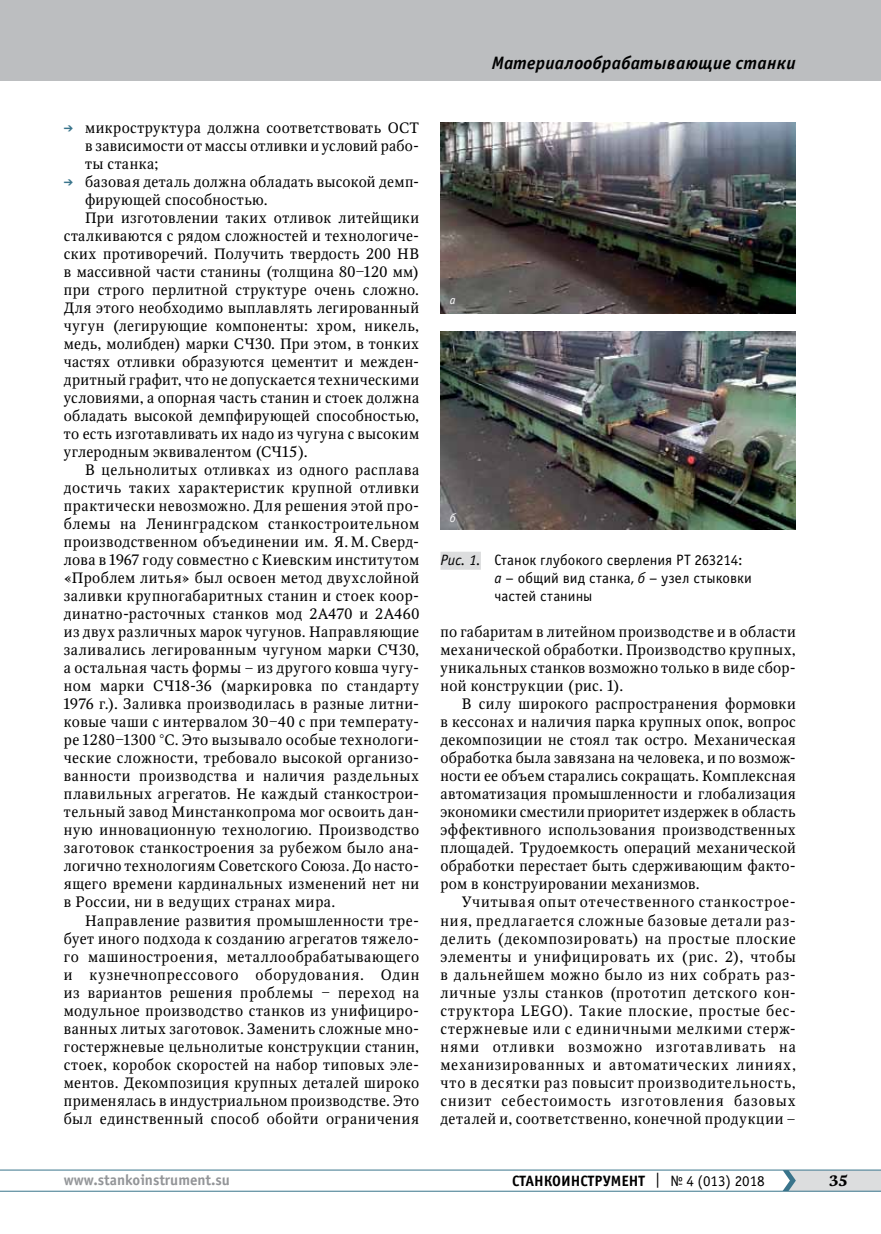
<style>
.page{position:relative;width:881px;height:1234px;background:#fff}
.page>*{position:absolute;margin:0;border:0;box-sizing:border-box;transform-origin:0 0}
.t1{font:italic 700 18px "Officina Sans C";letter-spacing:.015em;color:#000}
.t2{font:15px/18px "Octava";letter-spacing:.035em;color:#000;text-align:justify}
.t3{font:15px/18px "Officina Sans C";letter-spacing:.005em;color:#000}
.t4{font:15px "Octava";letter-spacing:.015em;color:#000}
.t5{font:700 15px "Officina Sans C";color:#000}
.t6{font:700 15px "Officina Sans C";color:#939598}
.t7{font:700 15px "Octava";color:#000}
.t8{font:italic 12px "Officina Sans C";color:#fff}
.s1{color:#39748b}
.s2{font-style:italic}
.s3{font-weight:400}
</style>
<div class="page">
<hr style="left:0;top:1190px;width:880px;height:1px;background:#39748b">
<hr style="left:0;top:1169px;width:880px;height:1px;background:#39748b">
<svg style="left:782px;top:1169px;width:98px;height:21px"></svg>
<div style="left:0;top:0;width:880px;height:81px;background:#bcbec0"></div>
<img style="left:440px;top:122px;width:355px;height:191px">
<img style="left:440px;top:331px;width:355px;height:198px">
<div style="left:440px;top:551px;width:40px;height:18px;background:#dcddde"></div>
<p class="t2" style="left:85px;top:119px;width:335px;text-indent:-21px"><span class="s1">➔</span> микроструктура должна соответствовать ОСТ в зависимости от массы отливки и условий рабо&shy;ты станка;</p>
<p class="t2" style="left:64px;top:173px;width:357px"><span class="s1">➔</span> базовая деталь должна обладать высокой демп-</p>
<p class="t2" style="left:85px;top:191px;width:184px">фирующей способностью.</p>
<p class="t2" style="left:85px;top:209px;width:335px">При изготовлении таких отливок литейщики</p>
<p class="t2" style="left:64px;top:227px;width:357px">сталкиваются с рядом сложностей и технологиче-</p>
<p class="t2" style="left:64px;top:245px;width:357px">ских противоречий. Получить твердость 200 НВ</p>
<p class="t2" style="left:64px;top:263px;width:357px">в массивной части станины (толщина 80‒120 мм)</p>
<p class="t2" style="left:64px;top:281px;width:356px">при строго перлитной структуре очень сложно.</p>
<p class="t2" style="left:64px;top:299px;width:357px">Для этого необходимо выплавлять легированный</p>
<p class="t2" style="left:64px;top:317px;width:356px">чугун (легирующие компоненты: хром, никель,</p>
<p class="t2" style="left:64px;top:335px;width:357px">медь, молибден) марки СЧ30. При этом, в тонких</p>
<p class="t2" style="left:64px;top:353px;width:357px">частях отливки образуются цементит и межден-</p>
<p class="t2" style="left:64px;top:371px;width:356px">дритный графит, что не допускается техническими</p>
<p class="t2" style="left:64px;top:389px;width:357px">условиями, а опорная часть станин и стоек должна</p>
<p class="t4" style="left:64px;top:406px;width:357px">обладать высокой демпфирующей способностью,</p>
<p class="t2" style="left:64px;top:425px;width:357px">то есть изготавливать их надо из чугуна с высоким</p>
<p class="t2" style="left:64px;top:443px;width:245px">углеродным эквивалентом (СЧ15).</p>
<p class="t2" style="left:85px;top:461px;width:335px">В цельнолитых отливках из одного расплава</p>
<p class="t2" style="left:64px;top:479px;width:357px">достичь таких характеристик крупной отливки</p>
<p class="t2" style="left:64px;top:497px;width:357px">практически невозможно. Для решения этой про-</p>
<p class="t2" style="left:64px;top:515px;width:356px">блемы на Ленинградском станкостроительном</p>
<p class="t2" style="left:64px;top:533px;width:357px">производственном объединении им. Я.М.Сверд-</p>
<p class="t2" style="left:64px;top:551px;width:357px">лова в 1967 году совместно с Киевским институтом</p>
<p class="t2" style="left:64px;top:569px;width:357px">«Проблем литья» был освоен метод двухслойной</p>
<p class="t2" style="left:64px;top:587px;width:357px">заливки крупногабаритных станин и стоек коор-</p>
<p class="t2" style="left:64px;top:605px;width:357px">динатно-расточных станков мод 2А470 и 2А460</p>
<p class="t2" style="left:64px;top:623px;width:357px">из двух различных марок чугунов. Направляющие</p>
<p class="t2" style="left:64px;top:641px;width:356px">заливались легированным чугуном марки СЧ30,</p>
<p class="t2" style="left:64px;top:659px;width:357px">а остальная часть формы – из другого ковша чугу-</p>
<p class="t2" style="left:64px;top:677px;width:357px">ном марки СЧ18-36 (маркировка по стандарту</p>
<p class="t2" style="left:64px;top:695px;width:357px">1976 г.). Заливка производилась в разные литни-</p>
<p class="t2" style="left:64px;top:713px;width:357px">ковые чаши с интервалом 30‒40 с при температу-</p>
<p class="t2" style="left:64px;top:731px;width:357px">ре 1280‒1300 °С. Это вызывало особые технологи-</p>
<p class="t2" style="left:64px;top:749px;width:357px">ческие сложности, требовало высокой организо-</p>
<p class="t2" style="left:64px;top:767px;width:357px">ванности производства и наличия раздельных</p>
<p class="t2" style="left:64px;top:785px;width:357px">плавильных агрегатов. Не каждый станкострои-</p>
<p class="t2" style="left:64px;top:803px;width:357px">тельный завод Минстанкопрома мог освоить дан-</p>
<p class="t2" style="left:64px;top:821px;width:357px">ную инновационную технологию. Производство</p>
<p class="t2" style="left:64px;top:839px;width:357px">заготовок станкостроения за рубежом было ана-</p>
<p class="t2" style="left:64px;top:857px;width:357px">логично технологиям Советского Союза. До насто-</p>
<p class="t2" style="left:64px;top:875px;width:357px">ящего времени кардинальных изменений нет ни</p>
<p class="t2" style="left:64px;top:893px;width:273px">в России, ни в ведущих странах мира.</p>
<p class="t2" style="left:85px;top:911px;width:335px">Направление развития промышленности тре-</p>
<p class="t2" style="left:64px;top:929px;width:357px">бует иного подхода к созданию агрегатов тяжело-</p>
<p class="t2" style="left:64px;top:947px;width:357px">го машиностроения, металлообрабатывающего</p>
<p class="t2" style="left:64px;top:965px;width:357px">и кузнечнопрессового оборудования. Один</p>
<p class="t2" style="left:64px;top:983px;width:357px">из вариантов решения проблемы ‒ переход на</p>
<p class="t2" style="left:64px;top:1001px;width:357px">модульное производство станков из унифициро-</p>
<p class="t2" style="left:64px;top:1019px;width:357px">ванных литых заготовок. Заменить сложные мно-</p>
<p class="t2" style="left:64px;top:1037px;width:357px">гостержневые цельнолитые конструкции станин,</p>
<p class="t2" style="left:64px;top:1055px;width:357px">стоек, коробок скоростей на набор типовых эле-</p>
<p class="t2" style="left:64px;top:1073px;width:357px">ментов. Декомпозиция крупных деталей широко</p>
<p class="t2" style="left:64px;top:1091px;width:357px">применялась в индустриальном производстве. Это</p>
<p class="t2" style="left:64px;top:1109px;width:356px">был единственный способ обойти ограничения</p>
<p class="t1" style="left:491px;top:53px;width:305px">Материалообрабатывающие станки</p>
<p class="t8" style="left:450px;top:293px;width:7px">а</p>
<p class="t8" style="left:450px;top:511px;width:7px">б</p>
<p class="t3" style="left:494px;top:551px;width:259px;text-indent:-54px"><span class="s2">Рис. 1.</span> Станок глубокого сверления РТ 263214: <span class="s2">а</span> – общий вид станка, <span class="s2">б</span> – узел стыковки частей станины</p>
<p class="t2" style="left:440px;top:623px;width:357px">по габаритам в литейном производстве и в области механической обработки. Производство крупных, уникальных станков возможно только в виде сбор&shy;ной конструкции (рис. 1).</p>
<p class="t2" style="left:440px;top:695px;width:357px;text-indent:21px">В силу широкого распространения формовки в кессонах и наличия парка крупных опок, вопрос декомпозиции не стоял так остро. Механическая обработка была завязана на человека, и по возмож&shy;ности ее объем старались сокращать. Комплексная автоматизация промышленности и глобализация экономики сместили приоритет издержек в область эффективного использования производственных площадей. Трудоемкость операций механической обработки перестает быть сдерживающим факто&shy;ром в конструировании механизмов.</p>
<p class="t2" style="left:440px;top:893px;width:357px;text-indent:21px">Учитывая опыт отечественного станкострое&shy;ния, предлагается сложные базовые детали раз&shy;делить (декомпозировать) на простые плоские элементы и унифицировать их (рис. 2), чтобы в дальнейшем можно было из них собрать раз&shy;личные узлы станков (прототип детского кон&shy;структора LEGO). Такие плоские, простые бес&shy;стержневые или с единичными мелкими стерж&shy;нями отливки возможно изготавливать на механизированных и автоматических линиях, что в десятки раз повысит производительность, снизит себестоимость изготовления базовых деталей и, соответственно, конечной продукции –</p>
<p class="t6" style="left:64px;top:1171px;width:168px">www.stankoinstrument.su</p>
<p class="t5" style="left:512px;top:1171px;width:254px">СТАНКОИНСТРУМЕНТ <span class="s3">| № 4 (013) 2018</span></p>
<p class="t7" style="left:828px;top:1170px;width:20px">35</p>
</div>
